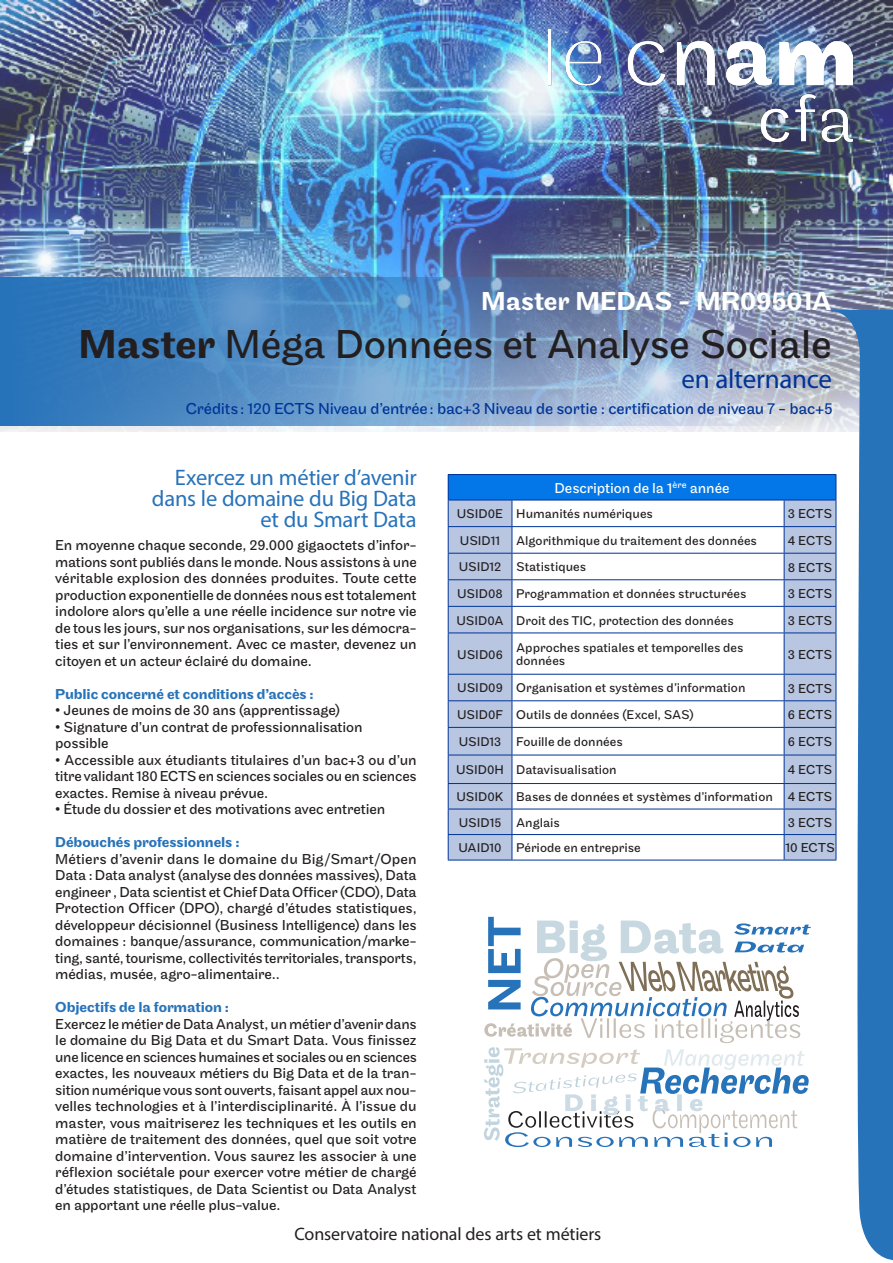
<style>
.page{position:relative;width:893px;height:1263px;background:#fff}
.page>*{position:absolute;margin:0;border:0;box-sizing:border-box;transform-origin:0 0}
.t1{font:42px "Maple";letter-spacing:-.01em;color:#231f20}
.t2{font:500 27px "Maple";letter-spacing:-.005em;color:#fff}
.t3{font:27px "Myriad Pro";letter-spacing:-.01em;color:#003497}
.t4{font:22.5px/21px "Myriad Pro";letter-spacing:-.01em;color:#2773ba;text-align:right}
.t5{font:18px "Myriad Pro";letter-spacing:-.005em;color:#231f20}
.t6{font:16.5px "Maple";letter-spacing:-.01em;color:#003497}
.texte{font:15px/16.5px "Maple";letter-spacing:-.01em;color:#231f20;text-align:justify}
.objectif{font:15px/16.5px "Maple";letter-spacing:-.01em;color:#231f20;text-align:justify}
.objectif-2{font:500 15px "Maple";letter-spacing:-.005em;color:#2773ba}
.texte_colonne{font:15px "Maple";letter-spacing:-.005em;color:#fff}
.ECTS{font:13.5px "Maple";letter-spacing:.005em;color:#231f20}
.texte_colonne-2{font:13.2px/13.5px "Maple";color:#231f20}
.s1{font-weight:500}
</style>
<div class="page">
<img style="left:0;top:0;width:893px;height:431px">
<svg style="left:0;top:277px;width:843px;height:148px;background:#6b96c4"></svg>
<svg style="left:826px;top:309px;width:67px;height:952px;fill:#2773ba"></svg>
<div style="left:448px;top:474px;width:388px;height:26px;background:#0477e8"></div>
<svg style="left:513px;top:501px;width:271px;height:359px"></svg>
<hr style="left:448px;top:474px;width:64px;height:1px;background:#003497">
<hr style="left:512px;top:474px;width:272px;height:1px;background:#003497">
<hr style="left:784px;top:474px;width:52px;height:1px;background:#003497">
<hr style="left:512px;top:500px;width:272px;height:1px;background:#003497">
<hr style="left:512px;top:526px;width:272px;height:1px;background:#003497">
<hr style="left:512px;top:553px;width:272px;height:1px;background:#003497">
<hr style="left:512px;top:579px;width:272px;height:1px;background:#003497">
<hr style="left:512px;top:606px;width:272px;height:1px;background:#003497">
<hr style="left:512px;top:674px;width:272px;height:1px;background:#003497">
<hr style="left:512px;top:700px;width:272px;height:1px;background:#003497">
<hr style="left:512px;top:727px;width:272px;height:1px;background:#003497">
<hr style="left:512px;top:755px;width:272px;height:1px;background:#003497">
<hr style="left:512px;top:783px;width:272px;height:1px;background:#003497">
<hr style="left:512px;top:809px;width:272px;height:1px;background:#003497">
<hr style="left:512px;top:834px;width:272px;height:1px;background:#003497">
<hr style="left:448px;top:860px;width:64px;height:1px;background:#003497">
<hr style="left:512px;top:860px;width:272px;height:1px;background:#003497">
<hr style="left:784px;top:860px;width:52px;height:1px;background:#003497">
<svg style="left:448px;top:475px;width:65px;height:385px;background:#a2b8de"></svg>
<svg style="left:784px;top:475px;width:53px;height:385px;background:#a1b8dd"></svg>
<hr style="left:448px;top:632px;width:64px;height:1px;background:#003497">
<hr style="left:512px;top:632px;width:272px;height:1px;background:#003497">
<svg style="left:484px;top:917px;width:327px;height:230px"></svg>
<img style="left:548px;top:30px;width:305px;height:112px">
<p class="t2" style="left:481px;top:286px;width:352px">Master MEDAS - MR09501A</p>
<p class="t1" style="left:79px;top:321px;width:755px"><span class="s1">Master</span> Méga Données et Analyse Sociale</p>
<p class="t3" style="left:681px;top:363px;width:152px">en alternance</p>
<p class="t6" style="left:186px;top:399px;width:648px">Crédits: 120 ECTS Niveau d’entrée: bac+3 Niveau de sortie : certification de niveau 7 - bac+5</p>
<p class="t4" style="left:152px;top:466px;width:266px">Exercez un métier d’avenir dans le domaine du Big Data et du Smart Data</p>
<p class="texte" style="left:55px;top:538px;width:363px">En moyenne chaque seconde, 29.000 gigaoctets d’infor&shy;mations sont publiés dans le monde. Nous assistons à une véritable explosion des données produites. Toute cette production exponentielle de données nous est totalement indolore alors qu’elle a une réelle incidence sur notre vie de tous les jours, sur nos organisations, sur les démocra&shy;ties et sur l’environnement. Avec ce master, devenez un citoyen et un acteur éclairé du domaine.</p>
<p class="objectif-2" style="left:55px;top:685px;width:260px">Public concerné et conditions d’accès :</p>
<p class="texte" style="left:55px;top:703px;width:287px">• Jeunes de moins de 30 ans (apprentissage)</p>
<p class="texte" style="left:55px;top:719px;width:309px">• Signature d’un contrat de professionnalisation possible</p>
<p class="texte" style="left:55px;top:752px;width:363px">• Accessible aux étudiants titulaires d’un bac+3 ou d’un titre validant 180 ECTS en sciences sociales ou en sciences exactes. Remise à niveau prévue.</p>
<p class="texte" style="left:55px;top:802px;width:332px">• Étude du dossier et des motivations avec entretien</p>
<p class="objectif-2" style="left:55px;top:834px;width:186px">Débouchés professionnels :</p>
<p class="texte" style="left:55px;top:851px;width:363px">Métiers d’avenir dans le domaine du Big/Smart/Open Data : Data analyst (analyse des données massives), Data engineer , Data scientist et Chief Data Officer (CDO), Data Protection Officer (DPO), chargé d’études statistiques, développeur décisionnel (Business Intelligence) dans les domaines : banque/assurance, communication/marke&shy;ting, santé, tourisme, collectivités territoriales, transports, médias, musée, agro-alimentaire..</p>
<p class="objectif-2" style="left:55px;top:999px;width:175px">Objectifs de la formation :</p>
<p class="objectif" style="left:55px;top:1016px;width:363px">Exercez le métier de Data Analyst, un métier d’avenir dans le domaine du Big Data et du Smart Data. Vous finissez une licence en sciences humaines et sociales ou en sciences exactes, les nouveaux métiers du Big Data et de la tran&shy;sition numérique vous sont ouverts, faisant appel aux nou&shy;velles technologies et à l’interdisciplinarité. À l’issue du master, vous maitriserez les techniques et les outils en matière de traitement des données, quel que soit votre domaine d’intervention. Vous saurez les associer à une réflexion sociétale pour exercer votre métier de chargé d’études statistiques, de Data Scientist ou Data Analyst en apportant une réelle plus-value.</p>
<p class="t5" style="left:295px;top:1223px;width:308px">Conservatoire national des arts et métiers</p>
<p class="texte_colonne" style="left:554px;top:479px;width:177px">Description de la 1<sup>ère</sup> année</p>
<p class="texte_colonne-2" style="left:457px;top:507px;width:48px">USID0E</p>
<p class="texte_colonne-2" style="left:516px;top:507px;width:138px">Humanités numériques</p>
<p class="ECTS" style="left:788px;top:506px;width:46px">3 ECTS</p>
<p class="texte_colonne-2" style="left:460px;top:534px;width:42px">USID11</p>
<p class="texte_colonne-2" style="left:516px;top:534px;width:242px">Algorithmique du traitement des données</p>
<p class="ECTS" style="left:788px;top:533px;width:46px">4 ECTS</p>
<p class="texte_colonne-2" style="left:459px;top:561px;width:44px">USID12</p>
<p class="texte_colonne-2" style="left:516px;top:561px;width:71px">Statistiques</p>
<p class="ECTS" style="left:788px;top:559px;width:46px">8 ECTS</p>
<p class="texte_colonne-2" style="left:457px;top:587px;width:47px">USID08</p>
<p class="texte_colonne-2" style="left:516px;top:587px;width:232px">Programmation et données structurées</p>
<p class="ECTS" style="left:788px;top:586px;width:46px">3 ECTS</p>
<p class="texte_colonne-2" style="left:456px;top:614px;width:49px">USID0A</p>
<p class="texte_colonne-2" style="left:516px;top:614px;width:219px">Droit des TIC, protection des données</p>
<p class="ECTS" style="left:788px;top:613px;width:46px">3 ECTS</p>
<p class="texte_colonne-2" style="left:457px;top:648px;width:47px">USID06</p>
<p class="texte_colonne-2" style="left:516px;top:641px;width:229px">Approches spatiales et temporelles des données</p>
<p class="ECTS" style="left:788px;top:646px;width:46px">3 ECTS</p>
<p class="texte_colonne-2" style="left:457px;top:682px;width:47px">USID09</p>
<p class="texte_colonne-2" style="left:516px;top:682px;width:231px">Organisation et systèmes d’information</p>
<p class="ECTS" style="left:788px;top:680px;width:46px">3 ECTS</p>
<p class="texte_colonne-2" style="left:457px;top:708px;width:47px">USID0F</p>
<p class="texte_colonne-2" style="left:516px;top:708px;width:179px">Outils de données (Excel, SAS)</p>
<p class="ECTS" style="left:788px;top:707px;width:46px">6 ECTS</p>
<p class="texte_colonne-2" style="left:459px;top:735px;width:44px">USID13</p>
<p class="texte_colonne-2" style="left:516px;top:735px;width:108px">Fouille de données</p>
<p class="ECTS" style="left:788px;top:734px;width:46px">6 ECTS</p>
<p class="texte_colonne-2" style="left:456px;top:763px;width:49px">USID0H</p>
<p class="texte_colonne-2" style="left:516px;top:763px;width:102px">Datavisualisation</p>
<p class="ECTS" style="left:788px;top:762px;width:46px">4 ECTS</p>
<p class="texte_colonne-2" style="left:456px;top:790px;width:49px">USID0K</p>
<p class="texte_colonne-2" style="left:516px;top:790px;width:258px">Bases de données et systèmes d’information</p>
<p class="ECTS" style="left:788px;top:789px;width:46px">4 ECTS</p>
<p class="texte_colonne-2" style="left:459px;top:816px;width:44px">USID15</p>
<p class="texte_colonne-2" style="left:516px;top:816px;width:45px">Anglais</p>
<p class="ECTS" style="left:788px;top:815px;width:46px">3 ECTS</p>
<p class="texte_colonne-2" style="left:458px;top:841px;width:45px">UAID10</p>
<p class="texte_colonne-2" style="left:516px;top:841px;width:126px">Période en entreprise</p>
<p class="ECTS" style="left:785px;top:840px;width:51px">10 ECTS</p>
</div>
